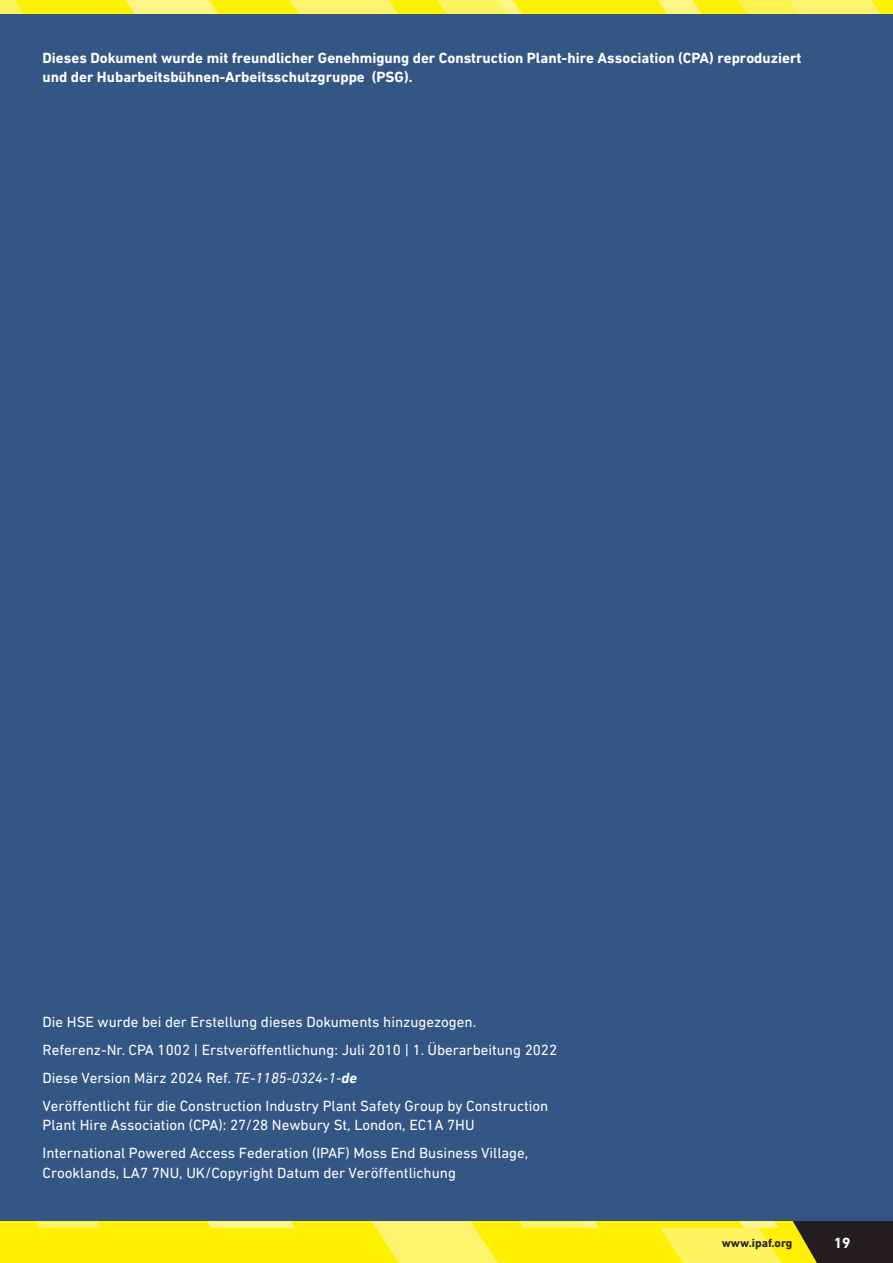
<style>
.page{position:relative;width:893px;height:1263px;background:#fff}
.page>*{position:absolute;margin:0;border:0;box-sizing:border-box;transform-origin:0 0}
.Body{font:15px/19.5px "DIN Next CYR";color:#fff}
.Body-2{font:700 15px/19.5px "DIN Next CYR";color:#fff}
.t1{font:700 12px "DIN Next CYR";color:#231f20}
.s1{font-style:italic}
.s2{font-weight:700;font-style:italic}
</style>
<div class="page">
<div style="left:0;top:1220px;width:893px;height:43px;background:#fff101"></div>
<svg style="left:35px;top:1220px;width:66px;height:8px"></svg>
<svg style="left:207px;top:1220px;width:88px;height:8px"></svg>
<svg style="left:371px;top:1220px;width:228px;height:43px"></svg>
<svg style="left:660px;top:1220px;width:233px;height:43px"></svg>
<div style="left:0;top:14px;width:893px;height:1206px;background:#335685"></div>
<div style="left:0;top:0;width:893px;height:14px;background:#fff101"></div>
<svg style="left:0;top:0;width:24px;height:14px"></svg>
<svg style="left:125px;top:0;width:93px;height:14px"></svg>
<svg style="left:658px;top:0;width:44px;height:14px"></svg>
<svg style="left:437px;top:0;width:85px;height:14px"></svg>
<svg style="left:737px;top:0;width:144px;height:14px;background:#fff359"></svg>
<svg style="left:290px;top:0;width:108px;height:14px;background:#fff362"></svg>
<p class="Body-2" style="left:43px;top:48px;width:760px">Dieses Dokument wurde mit freundlicher Genehmigung der Construction Plant-hire Association (CPA) reproduziert und der Hubarbeitsbühnen-Arbeitsschutzgruppe (PSG).</p>
<p class="Body" style="left:43px;top:1011px;width:435px">Die HSE wurde bei der Erstellung dieses Dokuments hinzugezogen.</p>
<p class="Body" style="left:43px;top:1039px;width:516px">Referenz-Nr. CPA 1002 | Erstveröffentlichung: Juli 2010 | 1. Überarbeitung 2022</p>
<p class="Body" style="left:43px;top:1067px;width:316px">Diese Version März 2024 Ref. <span class="s1">TE-1185-0324-1-</span><span class="s2">de</span></p>
<p class="Body" style="left:43px;top:1095px;width:507px">Veröffentlicht für die Construction Industry Plant Safety Group by Construction<br>Plant Hire Association (CPA): 27/28 Newbury St, London, EC1A 7HU</p>
<p class="Body" style="left:43px;top:1143px;width:487px">International Powered Access Federation (IPAF) Moss End Business Village,<br>Crooklands, LA7 7NU, UK/Copyright Datum der Veröffentlichung</p>
<p class="t1" style="left:722px;top:1236px;width:72px">www.ipaf.org</p>
<p class="Body-2" style="left:834px;top:1232px;width:18px">19</p>
</div>
